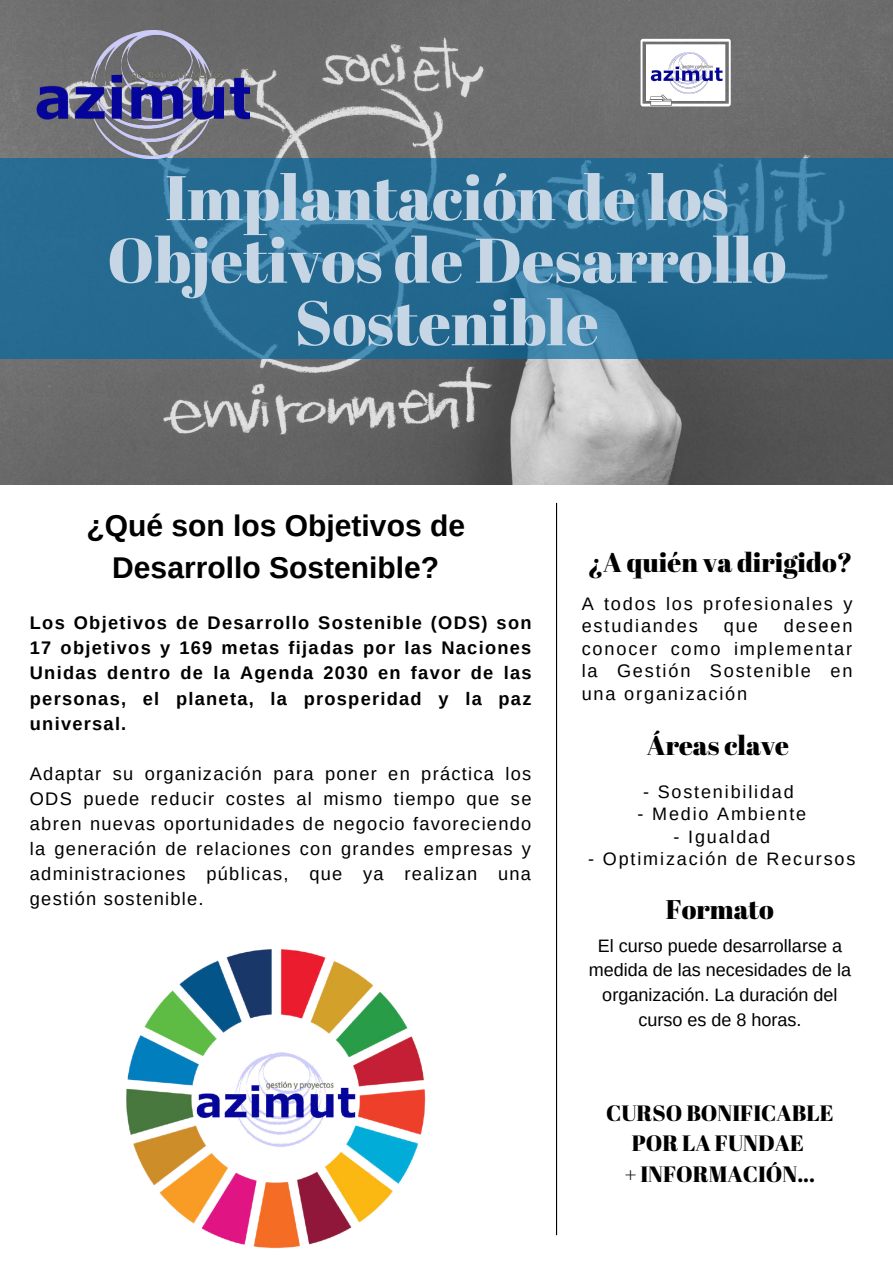
<style>
.page{position:relative;width:893px;height:1263px;background:#fff}
.page>*{position:absolute;margin:0;border:0;box-sizing:border-box;transform-origin:0 0}
.t1{font:62.85px/62.6px "Abril Fatface";color:#c6d6e5;text-align:center}
.t2{font:700 30px/41.6px "Arimo";color:#000;text-align:center}
.t3{font:27px "Abril Fatface";color:#000}
.t4{font:22.2px/30.5px "Abril Fatface";color:#000;text-align:center}
.t5{font:18.23px/25px "Arimo";letter-spacing:.07em;color:#000;text-align:justify}
.t6{font:700 18.23px/25px "Arimo";letter-spacing:.07em;color:#000;text-align:justify}
.t7{font:18.15px/22.4px "Arimo";letter-spacing:.1em;color:#000}
.t8{font:18px/24.8px "Arimo";color:#000;text-align:center}
.t9{font:18px "Arimo";letter-spacing:.1em;color:#000}
</style>
<div class="page">
<img style="left:0;top:0;width:893px;height:484px">
<svg style="left:0;top:159px;width:893px;height:200px;background:#276c93"></svg>
<svg style="left:556px;top:503px;width:1px;height:732px"></svg>
<img style="left:34px;top:30px;width:215px;height:128px">
<svg style="left:640px;top:39px;width:90px;height:67px"></svg>
<img style="left:650px;top:52px;width:72px;height:42px">
<img style="left:126px;top:949px;width:300px;height:300px">
<h1 class="t1" style="left:107px;top:165px;width:680px">Implantación de los<br>Objetivos de Desarrollo<br>Sostenible</h1>
<h2 class="t2" style="left:86px;top:505px;width:380px">¿Qué son los Objetivos de<br>Desarrollo Sostenible?</h2>
<p class="t6" style="left:30px;top:610px;width:503px">Los Objetivos de Desarrollo Sostenible (ODS) son 17 objetivos y 169 metas fijadas por las Naciones Unidas dentro de la Agenda 2030 en favor de las personas, el planeta, la prosperidad y la paz universal.</p>
<p class="t5" style="left:30px;top:761px;width:503px">Adaptar su organización para poner en práctica los ODS puede reducir costes al mismo tiempo que se abren nuevas oportunidades de negocio favoreciendo la generación de relaciones con grandes empresas y administraciones públicas, que ya realizan una gestión sostenible.</p>
<h3 class="t3" style="left:587px;top:544px;width:266px">¿A quién va dirigido?</h3>
<p class="t7" style="left:581px;top:592px;width:272px">A todos los profesionales y estudiandes</p>
<p class="t7" style="left:581px;top:615px;width:272px;text-align:justify;text-indent:202px">deseen conocer como implementar la Gestión Sostenible en una organización</p>
<p class="t7" style="left:724px;top:615px;width:35px">que</p>
<h3 class="t3" style="left:647px;top:727px;width:144px">Áreas clave</h3>
<p class="t9" style="left:643px;top:781px;width:152px">- Sostenibilidad</p>
<p class="t9" style="left:637px;top:804px;width:170px">- Medio Ambiente</p>
<p class="t9" style="left:673px;top:826px;width:98px">- Igualdad</p>
<p class="t9" style="left:588px;top:849px;width:269px">- Optimización de Recursos</p>
<h3 class="t3" style="left:666px;top:890px;width:110px">Formato</h3>
<p class="t8" style="left:589px;top:933px;width:264px">El curso puede desarrollarse a medida de las necesidades de la organización. La duración del curso es de 8 horas.</p>
<p class="t4" style="left:606px;top:1097px;width:229px">CURSO BONIFICABLE<br>POR LA FUNDAE<br>+ INFORMACIÓN...</p>
</div>
